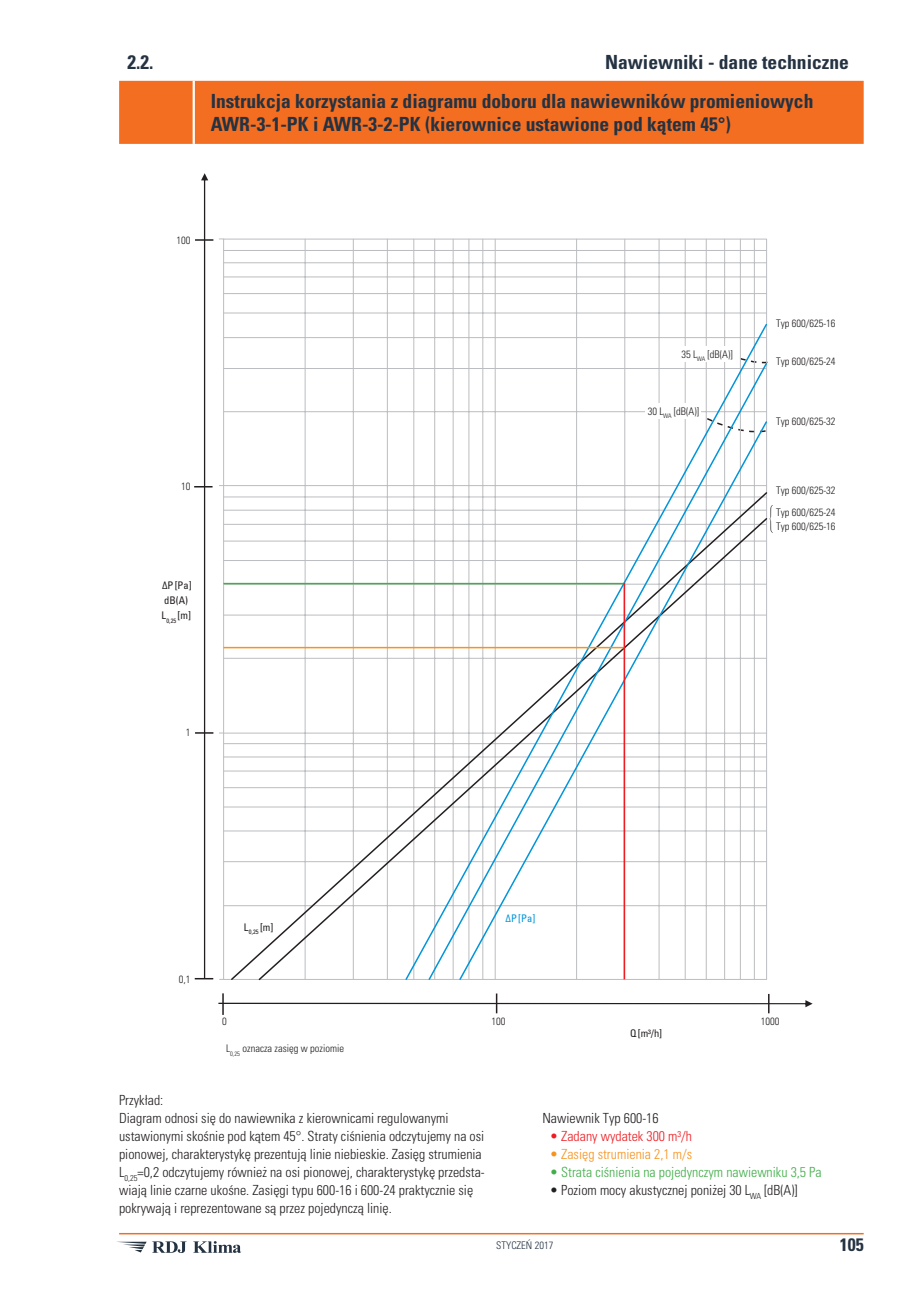
<style>
.page{position:relative;width:919px;height:1289px;background:#fff}
.page>*{position:absolute;margin:0;border:0;box-sizing:border-box;transform-origin:0 0}
.podtytuł{font:700 condensed 19.5px/23.4px "Univers Pl LT";color:#243242}
.podtytuł-black-right{font:700 condensed 19.5px "Univers Pl LT";color:#243242}
.podtytuł-black-left{font:700 condensed 19.5px "Univers Pl LT";color:#243242}
.t1{font:700 condensed 18px "Univers Pl LT";color:#243242}
.t2{font:300 condensed 13.95px/18px "Univers Pl LT";color:#231f20}
.t3{font:300 condensed 13.95px "Univers Pl LT";color:#40ae49}
.t4{font:300 condensed 13.95px "Univers Pl LT";color:#f7931d}
.t5{font:300 condensed 13.95px "Univers Pl LT";color:#ee1d23}
.tekst-wykres{font:300 condensed 10.5px "Univers Pl LT";color:#231f20}
.tekst-wykres-jednost{font:condensed 10.5px "Univers Pl LT";color:#231f20}
.t6{font:300 condensed 10.5px "Univers Pl LT";color:#243242}
.tekst-wykres-jednost-2{font:condensed 10.5px "Univers Pl LT";color:#0095d9}
</style>
<div class="page">
<svg style="left:116px;top:1241px;width:125px;height:11px"></svg>
<hr style="left:119px;top:1232px;width:744px;height:2px;background:#f36e21">
<div style="left:119px;top:80px;width:744px;height:64px;background:#f36e21"></div>
<hr style="left:193px;top:81px;width:2px;height:63px;background:#fff">
<hr style="left:222px;top:993px;width:2px;height:21px;background:#231f20">
<svg style="left:218px;top:993px;width:594px;height:20px"></svg>
<svg style="left:194px;top:173px;width:19px;height:806px"></svg>
<hr style="left:224px;top:250px;width:542px;height:1px;background:#bcbdc0">
<hr style="left:224px;top:262px;width:542px;height:1px;background:#bcbdc0">
<hr style="left:224px;top:277px;width:542px;height:1px;background:#bcbdc0">
<hr style="left:224px;top:293px;width:542px;height:1px;background:#bcbdc0">
<hr style="left:224px;top:313px;width:542px;height:1px;background:#bcbdc0">
<hr style="left:224px;top:337px;width:542px;height:1px;background:#bcbdc0">
<hr style="left:224px;top:368px;width:542px;height:1px;background:#bcbdc0">
<hr style="left:224px;top:411px;width:542px;height:1px;background:#bcbdc0">
<hr style="left:224px;top:485px;width:542px;height:1px;background:#bcbdc0">
<hr style="left:224px;top:496px;width:542px;height:1px;background:#bcbdc0">
<hr style="left:224px;top:510px;width:542px;height:1px;background:#bcbdc0">
<hr style="left:224px;top:524px;width:542px;height:1px;background:#bcbdc0">
<hr style="left:224px;top:541px;width:542px;height:1px;background:#bcbdc0">
<hr style="left:224px;top:560px;width:542px;height:1px;background:#bcbdc0">
<hr style="left:224px;top:584px;width:542px;height:1px;background:#bcbdc0">
<hr style="left:224px;top:615px;width:542px;height:1px;background:#bcbdc0">
<hr style="left:224px;top:658px;width:542px;height:1px;background:#bcbdc0">
<hr style="left:224px;top:732px;width:542px;height:1px;background:#bcbdc0">
<hr style="left:224px;top:743px;width:542px;height:1px;background:#bcbdc0">
<hr style="left:224px;top:756px;width:542px;height:1px;background:#bcbdc0">
<hr style="left:224px;top:770px;width:542px;height:1px;background:#bcbdc0">
<hr style="left:224px;top:787px;width:542px;height:1px;background:#bcbdc0">
<hr style="left:224px;top:806px;width:542px;height:1px;background:#bcbdc0">
<hr style="left:224px;top:830px;width:542px;height:1px;background:#bcbdc0">
<hr style="left:224px;top:861px;width:542px;height:1px;background:#bcbdc0">
<hr style="left:224px;top:905px;width:542px;height:1px;background:#bcbdc0">
<hr style="left:305px;top:239px;width:1px;height:740px;background:#bcbdc0">
<hr style="left:353px;top:239px;width:1px;height:740px;background:#bcbdc0">
<hr style="left:387px;top:239px;width:1px;height:740px;background:#bcbdc0">
<hr style="left:413px;top:239px;width:1px;height:740px;background:#bcbdc0">
<hr style="left:434px;top:239px;width:1px;height:740px;background:#bcbdc0">
<hr style="left:453px;top:239px;width:1px;height:740px;background:#bcbdc0">
<hr style="left:468px;top:239px;width:1px;height:740px;background:#bcbdc0">
<hr style="left:482px;top:239px;width:1px;height:740px;background:#bcbdc0">
<hr style="left:495px;top:239px;width:1px;height:740px;background:#bcbdc0">
<hr style="left:576px;top:239px;width:1px;height:740px;background:#bcbdc0">
<hr style="left:624px;top:239px;width:1px;height:740px;background:#bcbdc0">
<hr style="left:658px;top:239px;width:1px;height:740px;background:#bcbdc0">
<hr style="left:685px;top:239px;width:1px;height:740px;background:#bcbdc0">
<hr style="left:706px;top:239px;width:1px;height:740px;background:#bcbdc0">
<hr style="left:724px;top:239px;width:1px;height:740px;background:#bcbdc0">
<hr style="left:740px;top:239px;width:1px;height:740px;background:#bcbdc0">
<hr style="left:754px;top:239px;width:1px;height:740px;background:#bcbdc0">
<svg style="left:230px;top:491px;width:174px;height:489px"></svg>
<svg style="left:257px;top:516px;width:147px;height:465px"></svg>
<svg style="left:404px;top:322px;width:363px;height:658px"></svg>
<svg style="left:427px;top:361px;width:341px;height:619px"></svg>
<svg style="left:458px;top:420px;width:310px;height:560px"></svg>
<hr style="left:223px;top:647px;width:402px;height:1px;background:#f7931d">
<hr style="left:223px;top:583px;width:402px;height:1px;background:#40ae49">
<hr style="left:623px;top:583px;width:2px;height:396px;background:#ee1d23">
<svg style="left:769px;top:505px;width:3px;height:27px"></svg>
<div style="left:241px;top:918px;width:35px;height:17px;background:#fff"></div>
<div style="left:679px;top:346px;width:55px;height:15px;background:#fff"></div>
<div style="left:645px;top:403px;width:56px;height:15px;background:#fff"></div>
<p class="podtytuł-black-left" style="left:128px;top:50px;width:27px">2.2.</p>
<p class="podtytuł-black-right" style="left:605px;top:50px;width:245px">Nawiewniki - dane techniczne</p>
<p class="podtytuł" style="left:211px;top:89px;width:604px">Instrukcja korzystania z diagramu doboru dla nawiewników promieniowych<br>AWR-3-1-PK i AWR-3-2-PK (kierownice ustawione pod kątem 45°)</p>
<p class="tekst-wykres" style="left:176px;top:234px;width:15px">100</p>
<p class="tekst-wykres" style="left:181px;top:480px;width:11px">10</p>
<p class="tekst-wykres-jednost" style="left:162px;top:578px;width:31px">∆P[Pa]</p>
<p class="tekst-wykres-jednost" style="left:164px;top:593px;width:25px">dB(A)</p>
<p class="tekst-wykres-jednost" style="left:161px;top:609px;width:31px">L<sub>0,25</sub> [m]</p>
<p class="tekst-wykres" style="left:186px;top:726px;width:6px">1</p>
<p class="tekst-wykres" style="left:681px;top:348px;width:53px">35 L<sub>WA</sub> [dB(A)]</p>
<p class="tekst-wykres" style="left:647px;top:405px;width:53px">30 L<sub>WA</sub> [dB(A)]</p>
<p class="tekst-wykres" style="left:776px;top:317px;width:61px">Typ 600/625-16</p>
<p class="tekst-wykres" style="left:776px;top:355px;width:61px">Typ 600/625-24</p>
<p class="tekst-wykres" style="left:776px;top:415px;width:61px">Typ 600/625-32</p>
<p class="tekst-wykres" style="left:776px;top:484px;width:61px">Typ 600/625-32</p>
<p class="tekst-wykres" style="left:776px;top:505px;width:61px">Typ 600/625-24</p>
<p class="tekst-wykres" style="left:776px;top:520px;width:61px">Typ 600/625-16</p>
<p class="tekst-wykres" style="left:179px;top:972px;width:13px">0,1</p>
<p class="tekst-wykres-jednost" style="left:244px;top:920px;width:31px">L<sub>0,25</sub> [m]</p>
<p class="tekst-wykres-jednost-2" style="left:505px;top:911px;width:31px">∆P[Pa]</p>
<p class="tekst-wykres" style="left:222px;top:1015px;width:6px">0</p>
<p class="tekst-wykres" style="left:491px;top:1015px;width:15px">100</p>
<p class="tekst-wykres" style="left:760px;top:1015px;width:20px">1000</p>
<p class="tekst-wykres" style="left:226px;top:1042px;width:119px">L<sub>0,25</sub> oznacza zasięg w poziomie</p>
<p class="tekst-wykres-jednost" style="left:630px;top:1026px;width:34px">Q[m³/h]</p>
<p class="t2" style="left:119px;top:1090px;width:46px">Przykład:</p>
<p class="t2" style="left:119px;top:1108px;width:367px">Diagram odnosi się do nawiewnika z kierownicami regulowanymi ustawionymi skośnie pod kątem 45°. Straty ciśnienia odczytujemy na osi pionowej, charakterystykę prezentują linie niebieskie. Zasięg strumienia L<sub>0,25</sub>=0,2 odczytujemy również na osi pionowej, charakterystykę przedsta&shy;wiają linie czarne ukośne. Zasięgi typu 600-16 i 600-24 praktycznie się pokrywają i reprezentowane są przez pojedynczą linię.</p>
<p class="t2" style="left:542px;top:1108px;width:118px">Nawiewnik Typ 600-16</p>
<p class="t5" style="left:549px;top:1127px;width:144px">• Zadany wydatek 300 m³/h</p>
<p class="t4" style="left:549px;top:1145px;width:144px">• Zasięg strumienia 2,1 m/s</p>
<p class="t3" style="left:549px;top:1163px;width:273px">• Strata ciśnienia na pojedynczym nawiewniku 3,5 Pa</p>
<p class="t2" style="left:549px;top:1180px;width:249px">• Poziom mocy akustycznej poniżej 30 L<sub>WA</sub> [dB(A)]</p>
<p class="t6" style="left:496px;top:1238px;width:59px">STYCZEŃ 2017</p>
<p class="t1" style="left:839px;top:1233px;width:25px">105</p>
</div>
